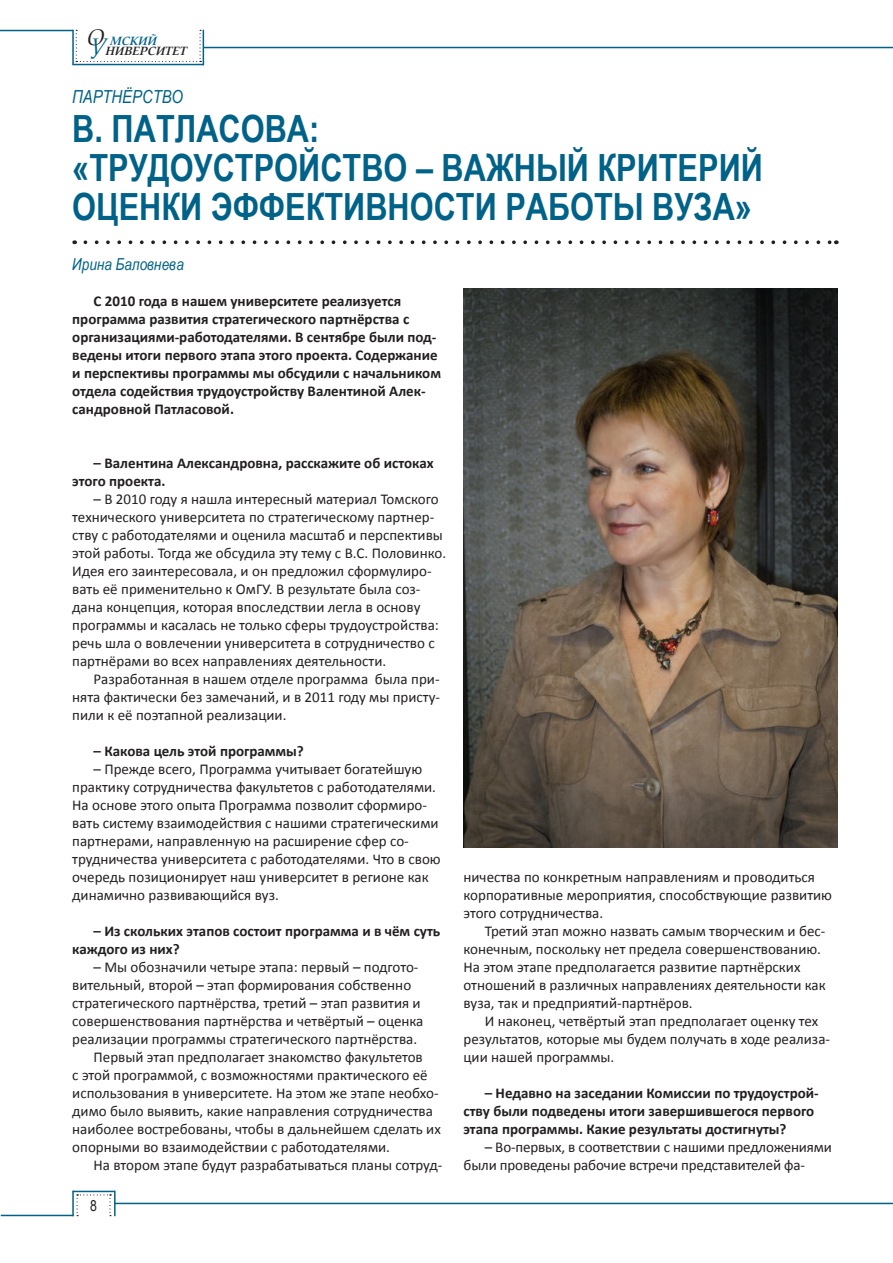
<style>
.page{position:relative;width:893px;height:1263px;background:#fff}
.page>*{position:absolute;margin:0;border:0;box-sizing:border-box;transform-origin:0 0}
.t1{font:700 37.5px/39px "Arial Narrow";color:#006288}
.t2{font:italic 18px "Arial Narrow";color:#006288}
.t3{font:italic 16.5px "Arial Narrow";color:#006288}
.t4{font:15px/18px "Calibri";color:#231f20}
.t5{font:700 15px/18px "Calibri";color:#231f20}
.t6{font:15px "Arial Narrow";color:#231f20}
.t7{font:italic 700 12px/10.4px "Book Antiqua";color:#231f20}
.s1{font-weight:400;font-size:22.5px}
.s2{color:#006288}
.s3{font-weight:400;font-size:24px;color:#006288}
</style>
<div class="page">
<img style="left:463px;top:288px;width:375px;height:559px">
<svg style="left:76px;top:30px;width:125px;height:32px"></svg>
<hr style="left:0;top:30px;width:73px;height:1px;background:#006288">
<hr style="left:72px;top:30px;width:2px;height:34px;background:#006288">
<hr style="left:72px;top:64px;width:132px;height:1px;background:#006288">
<hr style="left:203px;top:30px;width:1px;height:35px;background:#006288">
<hr style="left:203px;top:47px;width:690px;height:1px;background:#006288">
<hr style="left:1px;top:1215px;width:73px;height:1px;background:#006288">
<hr style="left:72px;top:1191px;width:2px;height:25px;background:#006288">
<hr style="left:73px;top:1191px;width:42px;height:1px;background:#006288">
<hr style="left:114px;top:1191px;width:2px;height:25px;background:#006288">
<hr style="left:115px;top:1203px;width:778px;height:1px;background:#006288">
<svg style="left:77px;top:1194px;width:34px;height:22px"></svg>
<svg style="left:85px;top:240px;width:745px;height:4px"></svg>
<p class="t7" style="left:87px;top:36px;width:102px"><span class="s1">О</span> <span class="s2">МСКИЙ<br></span><span class="s3">У</span>НИВЕРСИТЕТ</p>
<p class="t2" style="left:72px;top:84px;width:112px">ПАРТНЁРСТВО</p>
<h1 class="t1" style="left:72px;top:108px;width:692px">В. ПАТЛАСОВА:<br>«ТРУДОУСТРОЙСТВО – ВАЖНЫЙ КРИТЕРИЙ<br>ОЦЕНКИ ЭФФЕКТИВНОСТИ РАБОТЫ ВУЗА»</h1>
<p class="t3" style="left:72px;top:253px;width:113px">Ирина Баловнева</p>
<p class="t5" style="left:72px;top:292px;width:370px;text-indent:21px">С 2010 года в нашем университете реализуется программа развития стратегического партнёрства с организациями-работодателями. В сентябре были под&shy;ведены итоги первого этапа этого проекта. Содержание и перспективы программы мы обсудили с начальником отдела содействия трудоустройству Валентиной Алек&shy;сандровной Патласовой.</p>
<p class="t5" style="left:72px;top:454px;width:363px;text-indent:21px">– Валентина Александровна, расскажите об истоках этого проекта.</p>
<p class="t4" style="left:72px;top:490px;width:375px;text-indent:21px">– В 2010 году я нашла интересный материал Томского технического университета по стратегическому партнер&shy;ству с работодателями и оценила масштаб и перспективы этой работы. Тогда же обсудила эту тему с В.С. Поло винко.<br>Идея его заинтересовала, и он предложил сформулиро&shy;вать её применительно к ОмГУ. В результате была соз&shy;дана концепция, которая впоследствии легла в основу программы и касалась не только сферы трудоустройства: речь шла о вовлечении университета в сотрудничество с партнёрами во всех направлениях деятельности.</p>
<p class="t4" style="left:72px;top:670px;width:369px;text-align:justify;text-indent:21px">Разработанная в нашем отделе программа была при&shy;нята фактически без замечаний, и в 2011 году мы присту&shy;пили к её поэтапной реализации.</p>
<p class="t5" style="left:94px;top:742px;width:212px">– Какова цель этой программы?</p>
<p class="t4" style="left:72px;top:760px;width:370px;text-indent:21px">– Прежде всего, Программа учитывает богатейшую практику сотрудничества факультетов с работо дателями.<br>На основе этого опыта Программа позволит сформиро&shy;вать систему взаимодействия с нашими стратегическими партнерами, направленную на расширение сфер со&shy;трудничества университета с рабо тодателями. Что в свою очередь позиционирует наш университет в регионе как динамично развивающийся вуз.</p>
<p class="t5" style="left:72px;top:922px;width:370px;text-indent:21px">– Из скольких этапов состоит программа и в чём суть каждого из них?</p>
<p class="t4" style="left:94px;top:958px;width:326px">– Мы обозначили четыре этапа: первый – подгото-</p>
<p class="t4" style="left:72px;top:976px;width:340px">вительный, второй – этап формирования собственно</p>
<p class="t4" style="left:72px;top:994px;width:350px">стратегического партнёрства, третий – этап развития и</p>
<p class="t4" style="left:72px;top:1012px;width:353px">совершенствования партнёрства и четвёртый – оценка</p>
<p class="t4" style="left:72px;top:1030px;width:346px">реализации программы стратегического партнёрства.</p>
<p class="t4" style="left:94px;top:1048px;width:331px">Первый этап предполагает знакомство факультетов</p>
<p class="t4" style="left:72px;top:1066px;width:357px">с этой программой, с возможностями практического её</p>
<p class="t4" style="left:72px;top:1084px;width:368px">использования в университете. На этом же этапе необхо-</p>
<p class="t4" style="left:72px;top:1102px;width:362px">димо было выявить, какие направления сотрудничества</p>
<p class="t4" style="left:72px;top:1120px;width:370px">наиболее востребованы, чтобы в дальнейшем сделать их</p>
<p class="t4" style="left:72px;top:1138px;width:319px">опорными во взаимодействии с работо дателями.</p>
<p class="t4" style="left:94px;top:1156px;width:350px">На втором этапе будут разрабатываться планы сотруд-</p>
<p class="t6" style="left:90px;top:1195px;width:8px">8</p>
<p class="t4" style="left:463px;top:868px;width:370px">ничества по конкретным направлениям и проводиться корпоративные мероприятия, способствующие развитию этого сотрудничества.</p>
<p class="t4" style="left:463px;top:922px;width:364px;text-indent:21px">Третий этап можно назвать самым творческим и бес&shy;конечным, поскольку нет предела совершенствованию.<br>На этом этапе предполагается развитие партнёрских отношений в различных направлениях деятельности как вуза, так и предприятий-партнёров.</p>
<p class="t4" style="left:463px;top:1012px;width:368px;text-indent:21px">И наконец, четвёртый этап предполагает оценку тех результатов, которые мы будем получать в ходе реализа&shy;ции нашей программы.</p>
<p class="t5" style="left:463px;top:1084px;width:357px;text-indent:21px">– Недавно на заседании Комиссии по трудоустрой&shy;ству были подведены итоги завершившегося первого этапа программы. Какие результаты достигнуты?</p>
<p class="t4" style="left:463px;top:1138px;width:370px;text-indent:21px">– Во-первых, в соответствии с нашими предложениями были проведены рабочие встречи представителей фа-</p>
</div>
